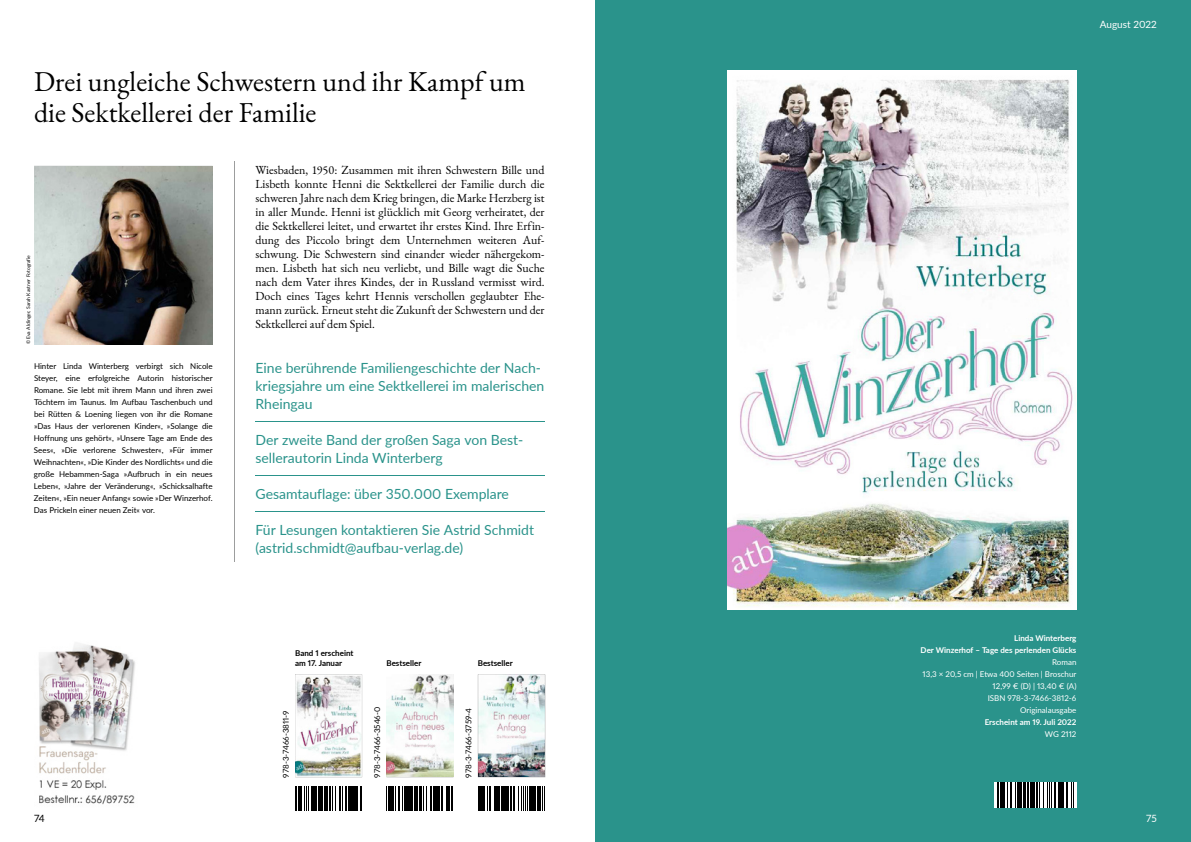
<style>
.page{position:relative;width:1191px;height:842px;background:#fff}
.page>*{position:absolute;margin:0;border:0;box-sizing:border-box;transform-origin:0 0}
.t1{font:28px/31px "EB Garamond";color:#000}
.t2{font:14px/18px "Lato";color:#2a938b}
.t3{font:12px/14px "EB Garamond";color:#000;text-align:justify}
.t4{font:10px "Lato";color:#fff}
.t5{font:10px "Lato";color:#000}
.t6{font:8px/12px "Lato";color:#000;text-align:justify}
.t7{font:8px/12px "Lato";color:#fff;text-align:right}
.t8{font:700 8px/12px "Lato";color:#fff;text-align:right}
.t9{font:700 8px/10px "Lato";color:#000}
.t10{font:5px "Lato";color:#000}
</style>
<div class="page">
<hr style="left:234px;top:162px;width:1px;height:400px;background:#9c9d9d">
<img style="left:34px;top:166px;width:178px;height:178px">
<hr style="left:255px;top:422px;width:289px;height:1px;background:#2a938b">
<hr style="left:255px;top:476px;width:289px;height:1px;background:#2a938b">
<hr style="left:255px;top:512px;width:289px;height:1px;background:#2a938b">
<img style="left:39px;top:644px;width:96px;height:161px">
<img style="left:295px;top:675px;width:67px;height:102px">
<svg style="left:295px;top:786px;width:17px;height:24px"></svg>
<hr style="left:313px;top:786px;width:2px;height:24px;background:#000">
<hr style="left:315px;top:786px;width:2px;height:24px;background:#000">
<hr style="left:318px;top:786px;width:2px;height:24px;background:#000">
<svg style="left:321px;top:786px;width:41px;height:24px"></svg>
<svg style="left:386px;top:674px;width:66px;height:103px"></svg>
<img style="left:387px;top:675px;width:66px;height:102px">
<svg style="left:386px;top:786px;width:57px;height:24px"></svg>
<hr style="left:446px;top:786px;width:2px;height:24px;background:#000">
<svg style="left:449px;top:786px;width:4px;height:24px"></svg>
<img style="left:478px;top:675px;width:67px;height:102px">
<svg style="left:478px;top:786px;width:2px;height:24px"></svg>
<hr style="left:480px;top:786px;width:3px;height:24px;background:#000">
<hr style="left:483px;top:786px;width:2px;height:24px;background:#000">
<svg style="left:487px;top:786px;width:41px;height:24px"></svg>
<hr style="left:530px;top:786px;width:2px;height:24px;background:#000">
<hr style="left:532px;top:786px;width:2px;height:24px;background:#000">
<svg style="left:535px;top:786px;width:10px;height:24px"></svg>
<div style="left:595px;top:0;width:596px;height:842px;background:#2a938b"></div>
<img style="left:727px;top:71px;width:349px;height:538px">
<svg style="left:994px;top:782px;width:82px;height:26px"></svg>
<svg style="left:997px;top:782px;width:2px;height:26px"></svg>
<hr style="left:1000px;top:782px;width:2px;height:26px;background:#000">
<hr style="left:1003px;top:782px;width:2px;height:26px;background:#000">
<svg style="left:1007px;top:782px;width:9px;height:26px"></svg>
<hr style="left:1017px;top:782px;width:2px;height:26px;background:#000">
<hr style="left:1020px;top:782px;width:2px;height:26px;background:#000">
<hr style="left:1023px;top:782px;width:3px;height:26px;background:#000">
<svg style="left:1027px;top:782px;width:25px;height:26px"></svg>
<hr style="left:1054px;top:782px;width:2px;height:26px;background:#000">
<hr style="left:1057px;top:782px;width:2px;height:26px;background:#000">
<svg style="left:1060px;top:782px;width:14px;height:26px"></svg>
<h1 class="t1" style="left:34px;top:66px;width:493px">Drei ungleiche Schwestern und ihr Kampf um die Sektkellerei der Familie</h1>
<p class="t10" style="left:25px;top:344px;width:91px;rotate:-90deg">© Eva Aldinger, Sarah Kastner Fotografie</p>
<p class="t3" style="left:255px;top:163px;width:290px">Wiesbaden, 1950: Zusammen mit ihren Schwestern Bille und Lisbeth konnte Henni die Sektkellerei der Familie durch die schweren Jahre nach dem Krieg bringen, die Marke Herzberg ist in aller Munde. Henni ist glücklich mit Georg verheiratet, der die Sektkellerei leitet, und erwartet ihr erstes Kind. Ihre Erfin&shy;dung des Piccolo bringt dem Unternehmen weiteren Auf&shy;schwung. Die Schwestern sind einander wieder nähergekom&shy;men. Lisbeth hat sich neu verliebt, und Bille wagt die Suche nach dem Vater ihres Kindes, der in Russland vermisst wird.<br>Doch eines Tages kehrt Hennis verschollen geglaubter Ehe&shy;mann zurück. Erneut steht die Zukunft der Schwestern und der Sektkellerei auf dem Spiel.</p>
<p class="t6" style="left:34px;top:359px;width:180px">Hinter Linda Winterberg verbirgt sich Nicole Steyer, eine erfolgreiche Autorin historischer Romane. Sie lebt mit ihrem Mann und ihren zwei Töchtern im Taunus. Im Aufbau Taschenbuch und bei Rütten &amp; Loening liegen von ihr die Romane »Das Haus der verlorenen Kinder«, »Solange die Hoffnung uns gehört«, »Unsere Tage am Ende des Sees«, »Die verlorene Schwester«, »Für immer Weihnachten«, »Die Kinder des Nordlichts« und die große Hebammen-Saga »Aufbruch in ein neues Leben«, »Jahre der Veränderung«, »Schicksalhafte Zeiten«, »Ein neuer Anfang« sowie »Der Winzerhof.<br>Das Prickeln einer neuen Zeit« vor.</p>
<p class="t2" style="left:255px;top:358px;width:290px">Eine berührende Familiengeschichte der Nach&shy;kriegsjahre um eine Sektkellerei im malerischen<br>Rheingau</p>
<p class="t2" style="left:255px;top:430px;width:269px">Der zweite Band der großen Saga von Best&shy;sellerautorin Linda Winterberg</p>
<p class="t2" style="left:255px;top:484px;width:255px">Gesamtauflage: über 350.000 Exemplare</p>
<p class="t2" style="left:255px;top:520px;width:280px">Für Lesungen kontaktieren Sie Astrid Schmidt (astrid.schmidt@aufbau-verlag.de)</p>
<p class="t5" style="left:34px;top:811px;width:12px">74</p>
<p class="t9" style="left:295px;top:648px;width:60px">Band 1 erscheint am 17. Januar</p>
<p class="t6" style="left:280px;top:778px;width:69px;rotate:-90deg">978-3-7466-3811-9</p>
<p class="t9" style="left:386px;top:658px;width:36px">Bestseller</p>
<p class="t6" style="left:371px;top:778px;width:72px;rotate:-90deg">978-3-7466-3546-0</p>
<p class="t9" style="left:478px;top:658px;width:36px">Bestseller</p>
<p class="t6" style="left:462px;top:778px;width:71px;rotate:-90deg">978-3-7466-3759-4</p>
<p class="t4" style="left:1099px;top:18px;width:59px">August 2022</p>
<p class="t8" style="left:920px;top:632px;width:157px">Linda Winterberg<br>Der Winzerhof – Tage des perlenden Glücks</p>
<p class="t7" style="left:922px;top:656px;width:155px">Roman<br>13,3 × 20,5 cm | Etwa 400 Seiten | Broschur<br>12,99 € (D) | 13,40 € (A)<br>ISBN 978-3-7466-3812-6<br>Originalausgabe</p>
<p class="t8" style="left:984px;top:716px;width:93px">Erscheint am 19. Juli 2022</p>
<p class="t7" style="left:1045px;top:728px;width:33px">WG 2112</p>
<p class="t4" style="left:1146px;top:811px;width:12px">75</p>
</div>
